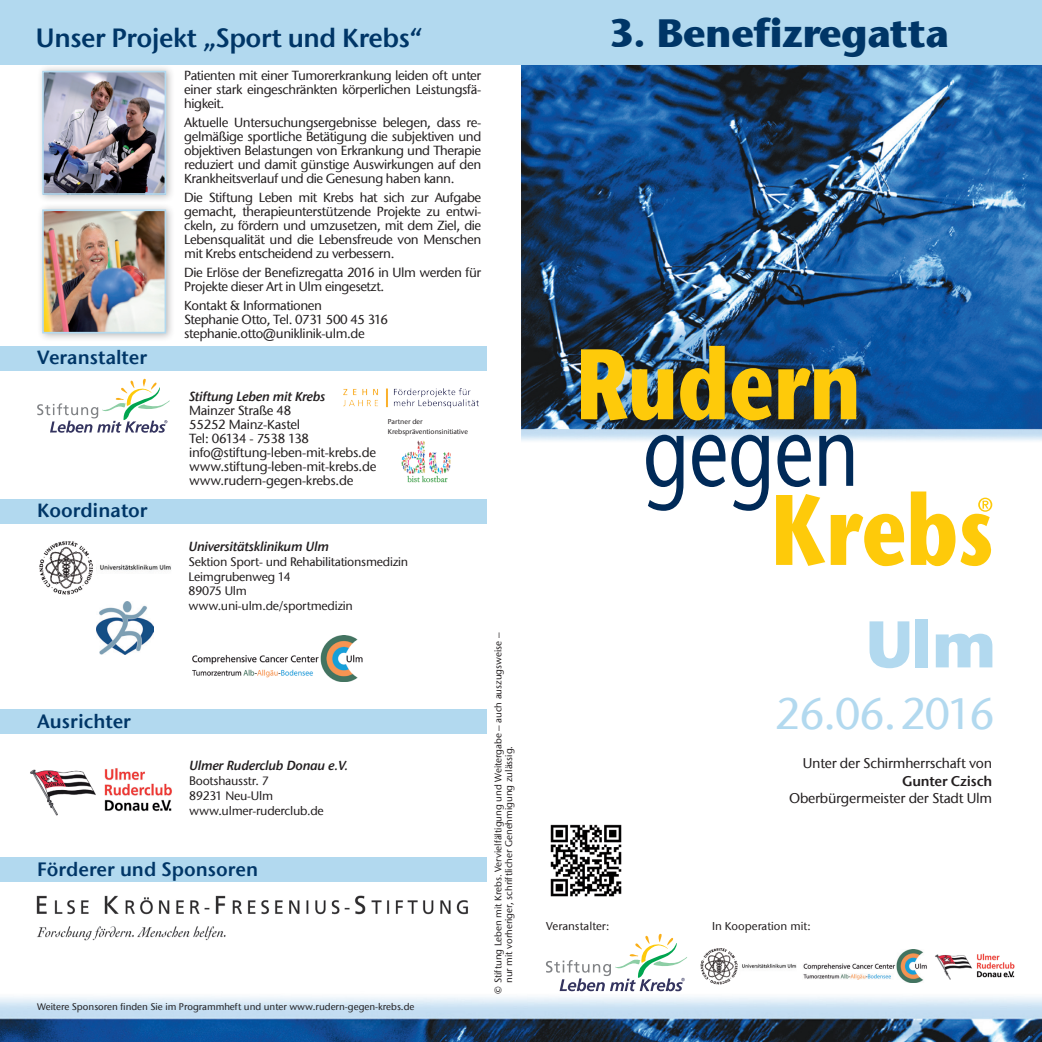
<style>
.page{position:relative;width:1042px;height:1042px;background:#fff}
.page>*{position:absolute;margin:0;border:0;box-sizing:border-box;transform-origin:0 0}
.t1{font:700 66.5px "Stone Sans";color:#b2d9ef}
.t2{font:500 43.75px "ITC Stone Sans Com";letter-spacing:-.02em;color:#b2d9ef}
.t3{font:700 40.25px "Stone Sans";color:#003667}
.t4{font:26.25px "ITC Stone Sans Com Semi";letter-spacing:-.02em;color:#003667}
.t5{font:19.25px "ITC Stone Sans Com Semi";color:#003667}
.t6{font:500 14px "ITC Stone Sans Com";letter-spacing:-.015em;color:#231f20}
.t7{font:14px "ITC Stone Sans Com Semi";letter-spacing:-.015em;color:#231f20}
.t8{font:500 13.12px/14px "ITC Stone Sans Com";letter-spacing:-.03em;color:#231f20}
.t9{font:italic 13.12px "ITC Stone Sans Com Semi";letter-spacing:-.02em;color:#231f20}
.t10{font:500 12.25px/14.7px "ITC Stone Sans Com";letter-spacing:-.02em;color:#231f20}
.t11{font:500 11.38px "ITC Stone Sans Com";color:#231f20}
.t12{font:500 9.62px/10.5px "ITC Stone Sans Com";color:#231f20}
.t13{font:500 7px/10.5px "ITC Stone Sans Com";color:#231f20}
</style>
<div class="page">
<div style="left:36px;top:64px;width:139px;height:139px;background:#231f20;opacity:.32"></div>
<img style="left:45px;top:74px;width:118px;height:118px">
<div style="left:42px;top:71px;width:124px;height:124px;border:2px solid #b2d9ef"></div>
<div style="left:36px;top:203px;width:139px;height:139px;background:#231f20;opacity:.32"></div>
<img style="left:45px;top:212px;width:118px;height:118px">
<div style="left:42px;top:209px;width:124px;height:124px;border:2px solid #b2d9ef"></div>
<div style="left:0;top:857px;width:486px;height:25px;background:#b2d9ef"></div>
<img style="left:36px;top:896px;width:432px;height:44px">
<div style="left:0;top:346px;width:486px;height:25px;background:#b2d9ef"></div>
<svg style="left:37px;top:379px;width:133px;height:54px"></svg>
<img style="left:0;top:982px;width:1042px;height:60px">
<img style="left:521px;top:64px;width:521px;height:381px">
<div style="left:0;top:0;width:1042px;height:64px;background:#b2d9ef"></div>
<img style="left:581px;top:349px;width:92px;height:71px">
<svg style="left:680px;top:346px;width:45px;height:74px;background:#b0992a"></svg>
<svg style="left:732px;top:368px;width:124px;height:52px;background:#a78e20"></svg>
<svg style="left:646px;top:435px;width:37px;height:76px"></svg>
<svg style="left:692px;top:435px;width:77px;height:76px"></svg>
<svg style="left:777px;top:435px;width:34px;height:52px"></svg>
<svg style="left:819px;top:435px;width:34px;height:51px"></svg>
<svg style="left:776px;top:494px;width:49px;height:72px"></svg>
<svg style="left:831px;top:514px;width:74px;height:52px"></svg>
<svg style="left:911px;top:491px;width:81px;height:75px"></svg>
<img style="left:550px;top:824px;width:72px;height:73px">
<svg style="left:546px;top:934px;width:141px;height:57px"></svg>
<div style="left:0;top:499px;width:486px;height:25px;background:#b2d9ef"></div>
<div style="left:0;top:709px;width:486px;height:25px;background:#b2d9ef"></div>
<img style="left:344px;top:389px;width:134px;height:19px">
<img style="left:401px;top:440px;width:50px;height:43px">
<img style="left:39px;top:541px;width:54px;height:54px">
<img style="left:96px;top:564px;width:75px;height:6px">
<img style="left:96px;top:602px;width:57px;height:52px">
<img style="left:30px;top:768px;width:142px;height:48px">
<img style="left:699px;top:948px;width:39px;height:38px">
<img style="left:742px;top:963px;width:54px;height:6px">
<img style="left:803px;top:949px;width:124px;height:33px">
<img style="left:935px;top:953px;width:80px;height:27px">
<img style="left:192px;top:635px;width:171px;height:46px">
<h3 class="t4" style="left:36px;top:21px;width:388px">Unser Projekt „Sport und Krebs“</h3>
<h3 class="t5" style="left:37px;top:345px;width:111px">Veranstalter</h3>
<h3 class="t5" style="left:37px;top:499px;width:112px">Koordinator</h3>
<p class="t8" style="left:184px;top:68px;width:298px;text-align:justify">Patienten mit einer Tumorerkrankung leiden oft unter einer stark eingeschränkten körperlichen Leistungsfä&shy;higkeit.</p>
<p class="t8" style="left:184px;top:115px;width:299px;text-align:justify">Aktuelle Untersuchungsergebnisse belegen, dass re&shy;gelmäßige sportliche Betätigung die subjektiven und objektiven Belastungen von Erkrankung und Therapie reduziert und damit günstige Auswirkungen auf den Krankheitsverlauf und die Genesung haben kann.</p>
<p class="t8" style="left:184px;top:190px;width:299px;text-align:justify">Die Stiftung Leben mit Krebs hat sich zur Aufgabe gemacht, therapieunterstützende Projekte zu entwi&shy;ckeln, zu fördern und umzusetzen, mit dem Ziel, die Lebensqualität und die Lebensfreude von Menschen mit Krebs entscheidend zu verbessern.</p>
<p class="t8" style="left:184px;top:265px;width:298px">Die Erlöse der Benefizregatta 2016 in Ulm werden für<br>Projekte dieser Art in Ulm eingesetzt.</p>
<p class="t8" style="left:184px;top:298px;width:205px">Kontakt &amp; Informationen<br>Stephanie Otto, Tel. 0731 500 45 316 stephanie.otto@uniklinik-ulm.de</p>
<p class="t9" style="left:189px;top:388px;width:138px">Stiftung Leben mit Krebs</p>
<p class="t8" style="left:189px;top:403px;width:189px">Mainzer Straße 48<br>55252 Mainz-Kastel<br>Tel: 06134 - 7538 138 info@stiftung-leben-mit-krebs.de www.stiftung-leben-mit-krebs.de www.rudern-gegen-krebs.de</p>
<p class="t13" style="left:388px;top:416px;width:81px">Partner der<br>Krebspräventionsinitiative</p>
<p class="t9" style="left:189px;top:539px;width:142px">Universitätsklinikum Ulm</p>
<p class="t10" style="left:189px;top:554px;width:221px">Sektion Sport- und Rehabilitationsmedizin<br>Leimgrubenweg 14<br>89075 Ulm www.uni-ulm.de/sportmedizin</p>
<h3 class="t5" style="left:37px;top:709px;width:95px">Ausrichter</h3>
<p class="t9" style="left:189px;top:758px;width:161px">Ulmer Ruderclub Donau e.V.</p>
<p class="t10" style="left:189px;top:773px;width:136px">Bootshausstr. 7<br>89231 Neu-Ulm www.ulmer-ruderclub.de</p>
<h3 class="t5" style="left:37px;top:857px;width:222px">Förderer und Sponsoren</h3>
<p class="t12" style="left:37px;top:1001px;width:379px">Weitere Sponsoren finden Sie im Programmheft und unter www.rudern-gegen-krebs.de</p>
<p class="t12" style="left:493px;top:983px;width:352px;text-indent:-11px;rotate:-90deg">© Stiftung Leben mit Krebs. Vervielfältigung und Weitergabe – auch auszugsweise – nur mit vorheriger, schriftlicher Genehmigung zulässig.</p>
<h3 class="t3" style="left:609px;top:8px;width:341px">3. Benefizregatta</h3>
<h1 class="t1" style="left:866px;top:603px;width:131px">Ulm</h1>
<h2 class="t2" style="left:775px;top:687px;width:221px">26.06.2016</h2>
<p class="t11" style="left:546px;top:919px;width:65px">Veranstalter:</p>
<p class="t6" style="left:802px;top:755px;width:191px">Unter der Schirmherrschaft von</p>
<p class="t7" style="left:902px;top:772px;width:91px">Gunter Czisch</p>
<p class="t6" style="left:789px;top:790px;width:205px">Oberbürgermeister der Stadt Ulm</p>
<p class="t11" style="left:712px;top:919px;width:100px">In Kooperation mit:</p>
</div>
